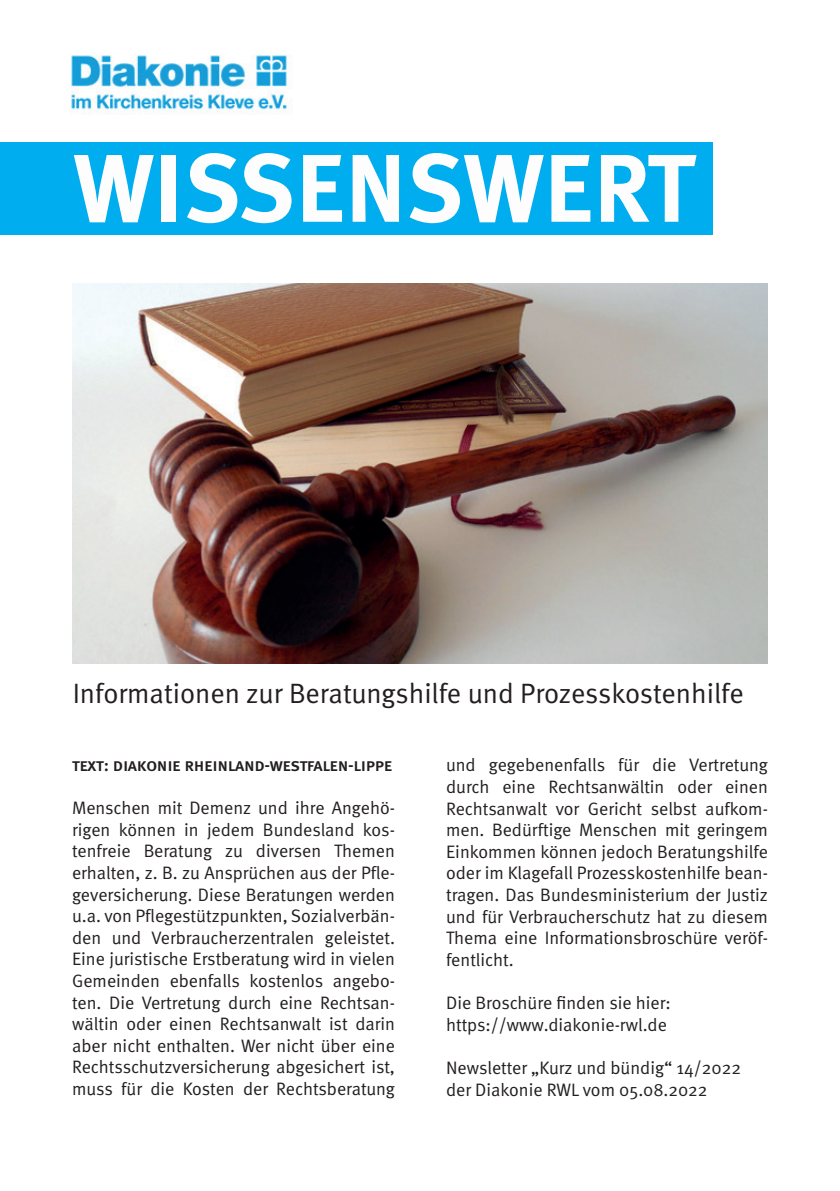
<style>
.page{position:relative;width:840px;height:1191px;background:#fff}
.page>*{position:absolute;margin:0;border:0;box-sizing:border-box;transform-origin:0 0}
.t1{font:96px "Meta Bold Caps";color:#fefdfd}
.t2{font:28px "Meta Normal";letter-spacing:-.005em;color:#231f20}
.t3{font:18px/21.6px "Meta Normal";color:#231f20;text-align:justify}
.t4{font:18px "Meta Medium Caps";letter-spacing:-.02em;color:#231f20}
</style>
<div class="page">
<img style="left:71px;top:55px;width:222px;height:59px">
<div style="left:0;top:142px;width:711px;height:92px;background:#00aeef"></div>
<img style="left:72px;top:283px;width:695px;height:380px">
<p class="t1" style="left:74px;top:128px;width:622px">WISSENSWERT</p>
<p class="t2" style="left:73px;top:677px;width:672px">Informationen zur Beratungshilfe und Prozesskostenhilfe</p>
<p class="t4" style="left:72px;top:754px;width:321px">text: diakonie rheinland-westfalen-lippe</p>
<p class="t3" style="left:72px;top:797px;width:324px">Menschen mit Demenz und ihre Angehö&shy;rigen können in jedem Bundesland kos&shy;tenfreie Beratung zu diversen Themen erhalten, z. B. zu Ansprüchen aus der Pfle&shy;geversicherung. Diese Beratungen werden u.a. von Pflegestützpunkten, Sozialverbän&shy;den und Verbraucherzentralen geleistet.<br>Eine juristische Erstberatung wird in vielen Gemeinden ebenfalls kostenlos angebo&shy;ten. Die Vertretung durch eine Rechtsan&shy;wältin oder einen Rechtsanwalt ist darin aber nicht enthalten. Wer nicht über eine Rechtsschutzversicherung abgesichert ist, muss für die Kosten der Rechtsberatung</p>
<p class="t3" style="left:446px;top:754px;width:323px">und gegebenenfalls für die Vertretung durch eine Rechtsanwältin oder einen Rechtsanwalt vor Gericht selbst aufkom&shy;men. Bedürftige Menschen mit geringem Einkommen können jedoch Beratungshilfe oder im Klagefall Prozesskostenhilfe bean&shy;tragen. Das Bundesministerium der Justiz und für Verbraucherschutz hat zu diesem Thema eine Informationsbroschüre veröf&shy;fentlicht.</p>
<p class="t3" style="left:446px;top:991px;width:226px">Die Broschüre finden sie hier:</p>
<p class="t3" style="left:446px;top:1013px;width:222px">https://www.diakonie-rwl.de</p>
<p class="t3" style="left:446px;top:1056px;width:296px">Newsletter „Kurz und bündig“ 14/2022 der Diakonie RWL vom 05.08.2022</p>
</div>
